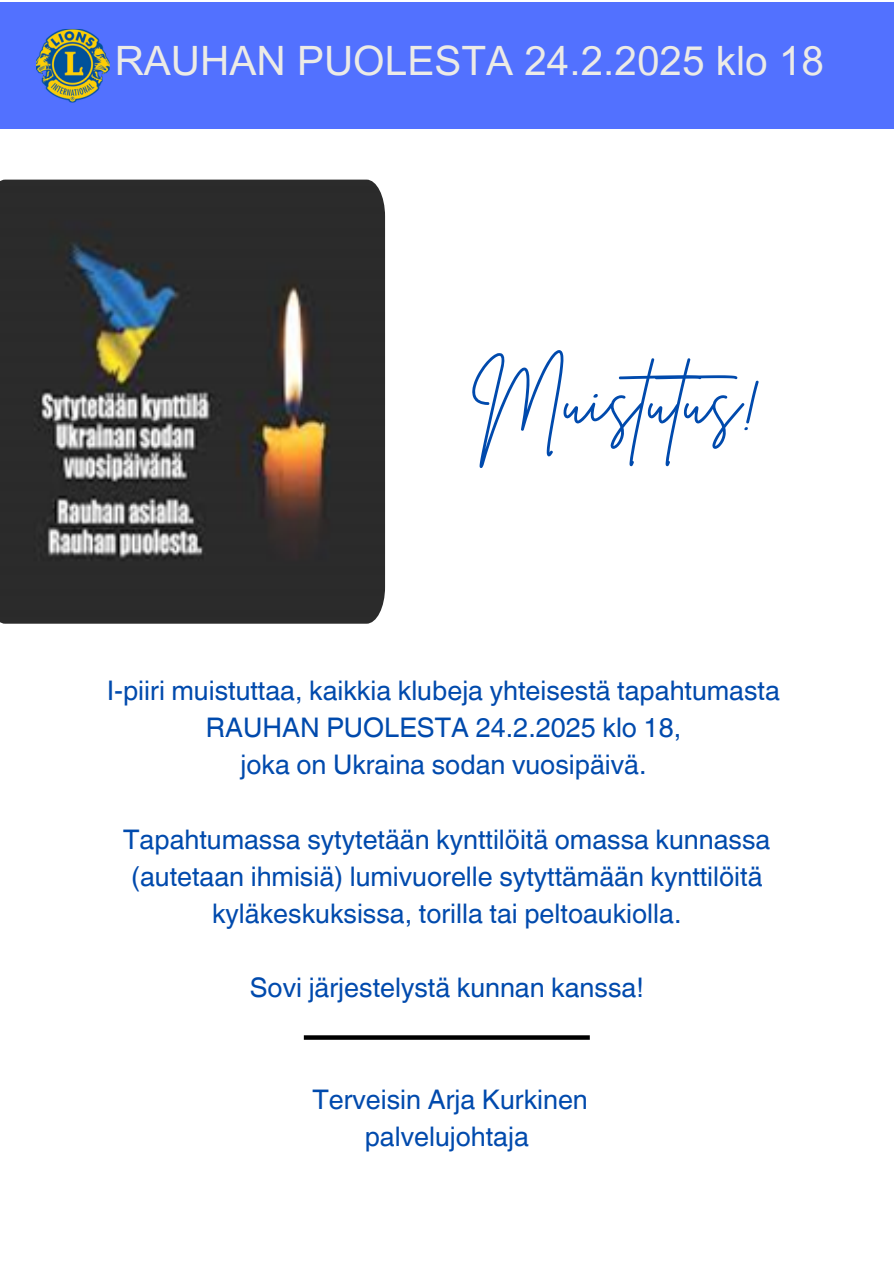
<style>
.page{position:relative;width:894px;height:1264px;background:#fff}
.page>*{position:absolute;margin:0;border:0;box-sizing:border-box;transform-origin:0 0}
.t1{font:73.5px "Brittany Signature";color:#004aad}
.t2{font:40.5px "Arial MT Pro";color:#ecebe6}
.t3{font:27px/37.2px "Helvetica World";color:#004aad;text-align:center}
</style>
<div class="page">
<div style="left:0;top:3px;width:893px;height:126px;background:#5271ff"></div>
<img style="left:36px;top:29px;width:74px;height:73px;border-radius:5px">
<svg style="left:304px;top:1035px;width:285px;height:4px"></svg>
<img style="left:0;top:180px;width:385px;height:443px">
<h2 class="t2" style="left:115px;top:45px;width:710px">RAUHAN PUOLESTA 24.2.2025 klo 18</h2>
<p class="t1" style="left:471px;top:350px;width:292px">Muistutus!</p>
<p class="t3" style="left:107px;top:672px;width:674px">I-piiri muistuttaa, kaikkia klubeja yhteisestä tapahtumasta</p>
<h1 class="t3" style="left:206px;top:709px;width:476px">RAUHAN PUOLESTA 24.2.2025 klo 18,</h1>
<p class="t3" style="left:240px;top:746px;width:407px">joka on Ukraina sodan vuosipäivä.</p>
<p class="t3" style="left:123px;top:820px;width:648px">Tapahtumassa sytytetään kynttilöitä omassa kunnassa (autetaan ihmisiä) lumivuorelle sytyttämään kynttilöitä kyläkeskuksissa, torilla tai peltoaukiolla.</p>
<p class="t3" style="left:250px;top:969px;width:395px">Sovi järjestelystä kunnan kanssa!</p>
<p class="t3" style="left:312px;top:1080px;width:277px">Terveisin Arja Kurkinen</p>
<p class="t3" style="left:364px;top:1117px;width:166px">palvelujohtaja</p>
</div>
